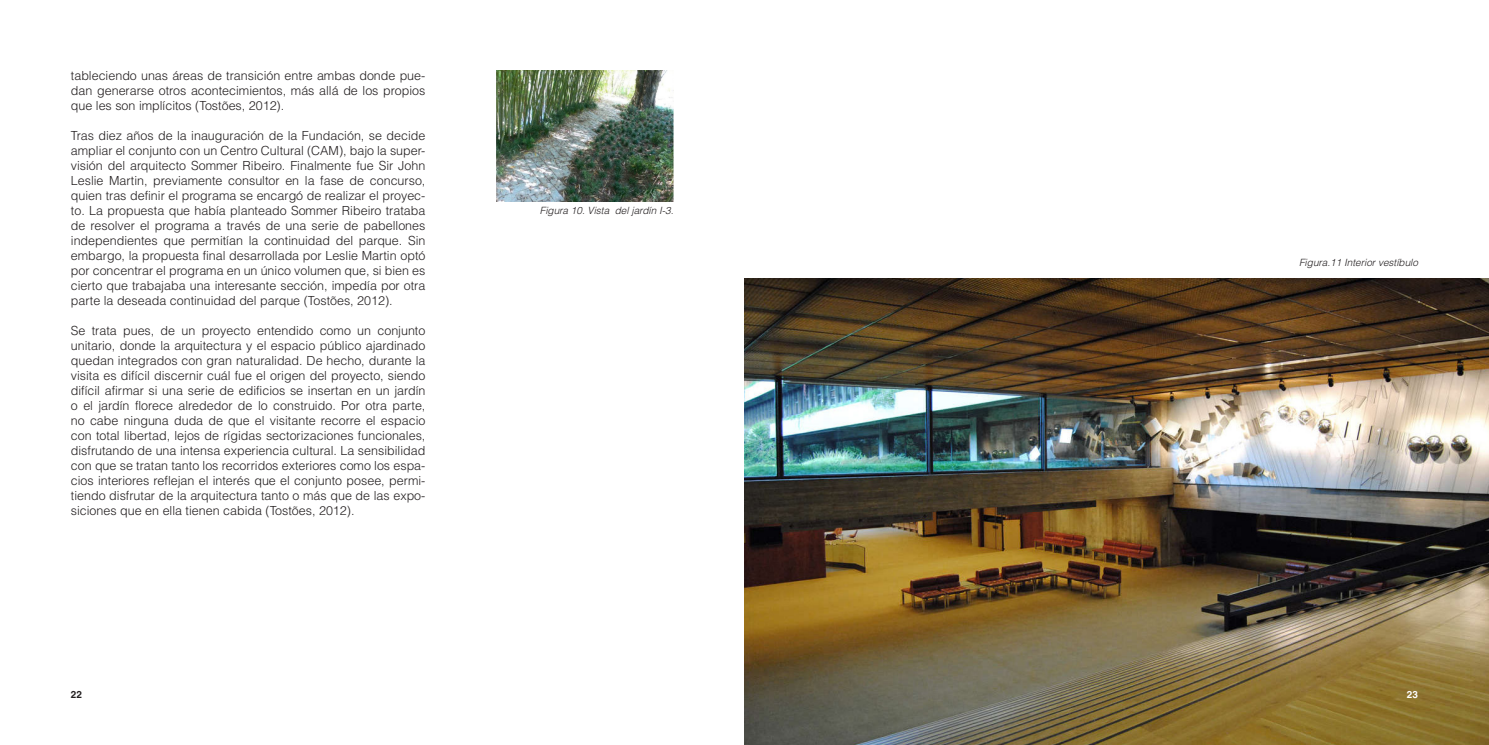
<style>
.page{position:relative;width:1489px;height:745px;background:#fff}
.page>*{position:absolute;margin:0;border:0;box-sizing:border-box;transform-origin:0 0}
.t1{font:300 12.5px/15px "Helvetica LT Std";color:#231f20;text-align:justify}
.t2{font:italic 300 10px "Helvetica LT Std";color:#231f20}
.t3{font:700 10px "Helvetica LT Std";color:#231f20}
.t4{font:700 10px "Helvetica LT Std";color:#fff}
</style>
<div class="page">
<img style="left:744px;top:278px;width:744px;height:466px">
<img style="left:496px;top:71px;width:177px;height:130px">
<p class="t1" style="left:71px;top:68px;width:356px">tableciendo unas áreas de transición entre ambas donde pue&shy;dan generarse otros acontecimientos, más allá de los propios que les son implícitos (Tostões, 2012).</p>
<p class="t1" style="left:71px;top:128px;width:356px">Tras diez años de la inauguración de la Fundación, se decide ampliar el conjunto con un Centro Cultural (CAM), bajo la super&shy;visión del arquitecto Sommer Ribeiro. Finalmente fue Sir John Leslie Martin, previamente consultor en la fase de concurso, quien tras definir el programa se encargó de realizar el proyec&shy;to. La propuesta que había planteado Sommer Ribeiro trataba de resolver el programa a través de una serie de pabellones independientes que permitían la continuidad del parque. Sin embargo, la propuesta final desarrollada por Leslie Martin optó por concentrar el programa en un único volumen que, si bien es cierto que trabajaba una interesante sección, impedía por otra parte la deseada continuidad del parque (Tostões, 2012).</p>
<p class="t1" style="left:71px;top:323px;width:356px">Se trata pues, de un proyecto entendido como un conjunto unitario, donde la arquitectura y el espacio público ajardinado quedan integrados con gran naturalidad. De hecho, durante la visita es difícil discernir cuál fue el origen del proyecto, siendo difícil afirmar si una serie de edificios se insertan en un jardín o el jardín florece alrededor de lo construido. Por otra parte, no cabe ninguna duda de que el visitante recorre el espacio con total libertad, lejos de rígidas sectorizaciones funcionales, disfrutando de una intensa experiencia cultural. La sensibilidad con que se tratan tanto los recorridos exteriores como los espa&shy;cios interiores reflejan el interés que el conjunto posee, permi&shy;tiendo disfrutar de la arquitectura tanto o más que de las expo&shy;siciones que en ella tienen cabida (Tostões, 2012).</p>
<p class="t2" style="left:539px;top:204px;width:135px">Figura 10. Vista del jardín I-3.</p>
<p class="t2" style="left:1298px;top:256px;width:120px">Figura.11 Interior vestíbulo</p>
<p class="t3" style="left:71px;top:688px;width:13px">22</p>
<p class="t4" style="left:1406px;top:688px;width:13px">23</p>
</div>
